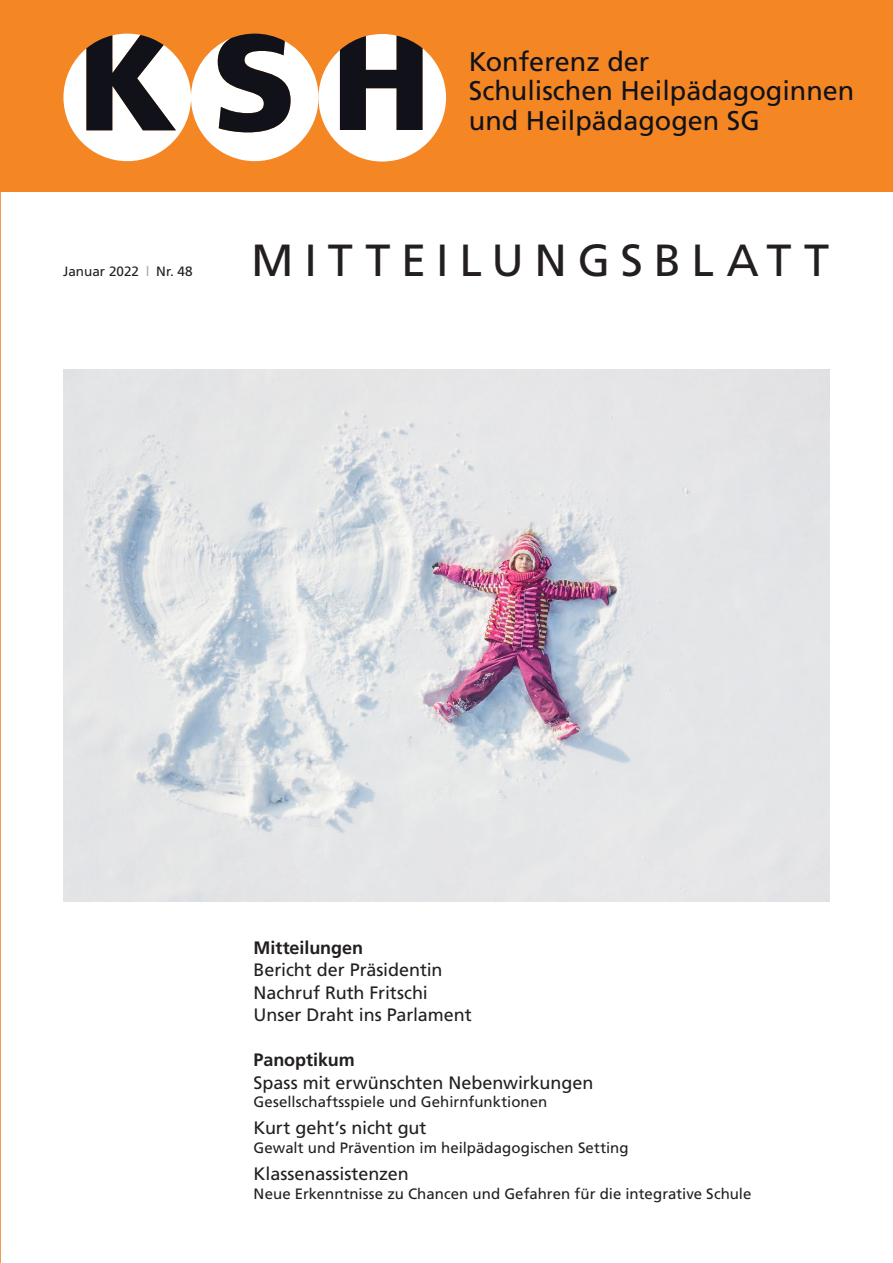
<style>
.page{position:relative;width:893px;height:1263px;background:#fff}
.page>*{position:absolute;margin:0;border:0;box-sizing:border-box;transform-origin:0 0}
.t1{font:45px "Frutiger LT Std";letter-spacing:.235em;color:#231f20}
.t2{font:27px/29.2px "Frutiger LT Std";color:#111219}
.t3{font:18px/22.5px "Frutiger LT Std";letter-spacing:-.005em;color:#231f20}
.t4{font:700 18px "Frutiger LT Std";letter-spacing:-.005em;color:#231f20}
.t5{font:15px "Frutiger LT Std";letter-spacing:.005em;color:#231f20}
.t6{font:13.5px "Frutiger LT Std";color:#231f20}
.s1{color:#a8a9ad}
</style>
<div class="page">
<svg style="left:0;top:191px;width:1px;height:1072px"></svg>
<div style="left:0;top:0;width:893px;height:191px;background:#f48624"></div>
<svg style="left:63px;top:34px;width:383px;height:128px"></svg>
<img style="left:64px;top:370px;width:765px;height:531px">
<p class="t6" style="left:63px;top:263px;width:131px">Januar 2022 <span class="s1">l</span> Nr. 48</p>
<h2 class="t2" style="left:469px;top:47px;width:387px">Konferenz der<br>Schulischen Heilpädagoginnen und Heilpädagogen SG</h2>
<h1 class="t1" style="left:251px;top:234px;width:579px">MITTEILUNGSBLATT</h1>
<p class="t4" style="left:254px;top:937px;width:111px">Mitteilungen</p>
<p class="t3" style="left:254px;top:959px;width:219px">Bericht der Präsidentin<br>Nachruf Ruth Fritschi<br>Unser Draht ins Parlament</p>
<p class="t4" style="left:254px;top:1049px;width:103px">Panoptikum</p>
<p class="t3" style="left:254px;top:1071px;width:341px">Spass mit erwünschten Nebenwirkungen</p>
<p class="t5" style="left:254px;top:1093px;width:295px">Gesellschaftsspiele und Gehirnfunktionen</p>
<p class="t3" style="left:254px;top:1117px;width:174px">Kurt geht’s nicht gut</p>
<p class="t5" style="left:254px;top:1139px;width:377px">Gewalt und Prävention im heilpädagogischen Setting</p>
<p class="t3" style="left:254px;top:1163px;width:157px">Klassenassistenzen</p>
<p class="t5" style="left:254px;top:1185px;width:499px">Neue Erkenntnisse zu Chancen und Gefahren für die integrative Schule</p>
</div>
